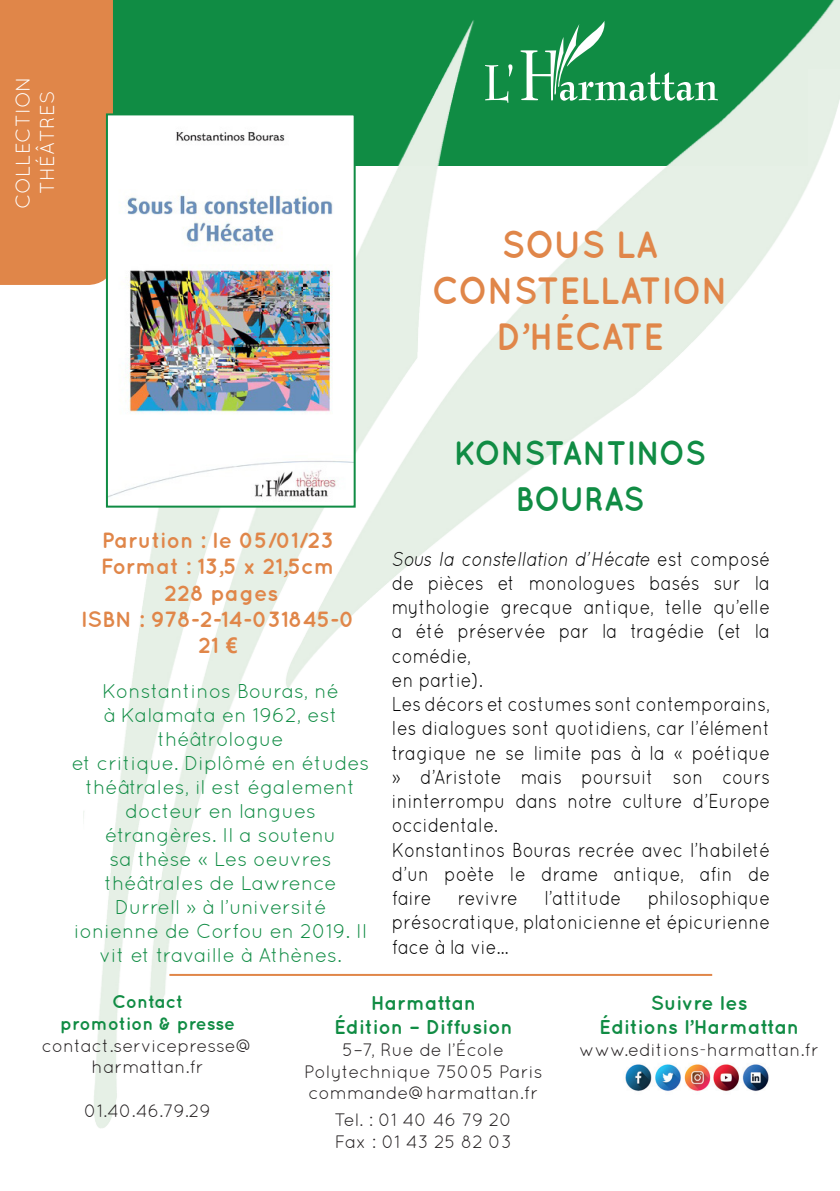
<style>
.page{position:relative;width:840px;height:1191px;background:#fff}
.page>*{position:absolute;margin:0;border:0;box-sizing:border-box;transform-origin:0 0}
.t1{font:700 38px/46px "Quicksand";color:#e08649;text-align:center;scale:.92 1}
.t2{font:700 34px/46px "Quicksand";letter-spacing:-.01em;color:#108c44;text-align:center;scale:.92 1}
.t3{font:700 22px "Quicksand";color:#e08649}
.t4{font:20.2px/24.2px "Quicksand";color:#000;text-align:justify;scale:.87 1}
.t5{font:20px/24px "Quicksand";color:#108c44;text-align:center}
.t6{font:700 20px "Quicksand";color:#108c44}
.t7{font:20px "Quicksand";color:#fff}
.t8{font:18px/21.6px "Quicksand";color:#231f20;text-align:center}
.t9{font:700 18px "Quicksand";color:#108c44}
.s1{font-family:"Gadugi"}
.s2{font-style:italic}
</style>
<div class="page">
<img style="left:83px;top:0;width:756px;height:1128px">
<svg style="left:520px;top:21px;width:197px;height:80px;background:#369e62"></svg>
<svg style="left:484px;top:64px;width:29px;height:39px"></svg>
<hr style="left:169px;top:974px;width:542px;height:2px;background:#e08649">
<img style="left:619px;top:1059px;width:159px;height:36px">
<div style="left:0;top:0;width:113px;height:285px;background:#e08649"></div>
<img style="left:109px;top:116px;width:243px;height:388px">
<div style="left:106px;top:113px;width:249px;height:394px;border:2px solid #108c44"></div>
<p class="t7" style="left:11px;top:209px;width:134px;rotate:-90deg">COLLECTION</p>
<p class="t7" style="left:35px;top:194px;width:104px;rotate:-90deg">THÉÂTRES</p>
<p class="t1" style="left:431px;top:220px;width:323px">SOUS LA<br>CONSTELLATION<br>D’HÉCATE</p>
<p class="t3" style="left:102px;top:527px;width:233px">Parution : le 05/01/23</p>
<p class="t3" style="left:101px;top:553px;width:235px">Format : 13,5 x 21,5cm</p>
<p class="t3" style="left:164px;top:579px;width:116px">228 pages</p>
<p class="t3" style="left:81px;top:606px;width:275px">ISBN : 978-2-14-031845-0</p>
<p class="t3" style="left:198px;top:632px;width:41px">21 <span class="s1">€</span></p>
<p class="t5" style="left:102px;top:678px;width:238px">Konstantinos Bouras, né à Kalamata en 1962, est théâtrologue</p>
<p class="t5" style="left:72px;top:750px;width:299px">et critique. Diplômé en études théâtrales, il est également docteur en langues étrangères. Il a soutenu<br>sa thèse « Les oeuvres théâtrales de Lawrence<br>Durrell » à l’université ionienne de Corfou en 2019. Il vit et travaille à Athènes.</p>
<p class="t2" style="left:453px;top:429px;width:275px">KONSTANTINOS<br>BOURAS</p>
<p class="t4" style="left:392px;top:546px;width:436px"><span class="s2">Sous la constellation d’Hécate</span> est composé de pièces et monologues basés sur la mythologie grecque antique, telle qu’elle a été préservée par la tragédie (et la comédie,</p>
<p class="t4" style="left:392px;top:667px;width:106px">en partie).</p>
<p class="t4" style="left:392px;top:691px;width:436px">Les décors et costumes sont contemporains, les dialogues sont quotidiens, car l’élément tragique ne se limite pas à la « poétique » d’Aristote mais poursuit son cours ininterrompu dans notre culture d’Europe occidentale.</p>
<p class="t4" style="left:392px;top:837px;width:436px">Konstantinos Bouras recrée avec l’habileté d’un poète le drame antique, afin de faire</p>
<p class="t4" style="left:457px;top:885px;width:71px">revivre</p>
<p class="t4" style="left:544px;top:885px;width:90px">l’attitude</p>
<p class="t4" style="left:392px;top:885px;width:436px;text-indent:255px">philosophique présocratique, platonicienne et épicurienne face à la vie...</p>
<p class="t9" style="left:112px;top:991px;width:73px">Contact</p>
<p class="t9" style="left:60px;top:1013px;width:176px">promotion &amp; presse</p>
<p class="t8" style="left:42px;top:1034px;width:213px">contact.servicepresse@ harmattan.fr</p>
<p class="t8" style="left:84px;top:1099px;width:128px">01.40.46.79.29</p>
<p class="t6" style="left:370px;top:991px;width:107px">Harmattan</p>
<p class="t6" style="left:334px;top:1015px;width:180px">Édition – Diffusion</p>
<p class="t8" style="left:304px;top:1038px;width:240px">5–7, Rue de l’École<br>Polytechnique 75005 Paris</p>
<p class="t8" style="left:308px;top:1082px;width:231px">commande@harmattan.fr</p>
<p class="t8" style="left:334px;top:1109px;width:179px">Tel. : 01 40 46 79 20</p>
<p class="t8" style="left:334px;top:1130px;width:179px">Fax : 01 43 25 82 03</p>
<p class="t6" style="left:650px;top:991px;width:98px">Suivre les</p>
<p class="t6" style="left:598px;top:1015px;width:201px">Éditions l’Harmattan</p>
<p class="t8" style="left:579px;top:1038px;width:241px">www.editions-harmattan.fr</p>
</div>
